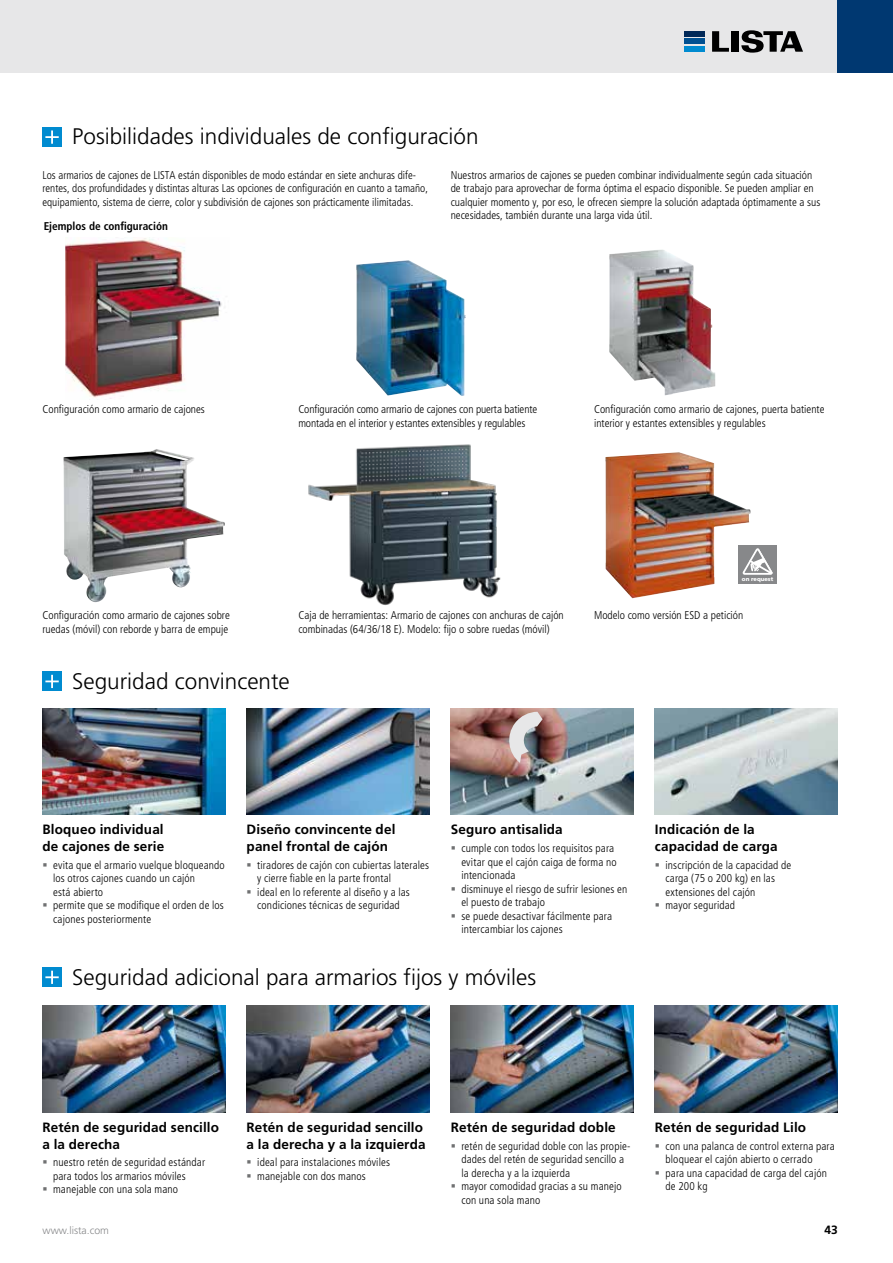
<style>
.page{position:relative;width:893px;height:1263px;background:#fff}
.page>*{position:absolute;margin:0;border:0;box-sizing:border-box;transform-origin:0 0}
.t1{font:300 22.5px "Frutiger LT Std";color:#000}
.t2{font:700 13.5px/16.5px "Frutiger LT Std";letter-spacing:.01em;color:#000}
.t3{font:700 12px "Frutiger LT Std";color:#000}
.t4{font:300 condensed 11.25px/13.5px "Frutiger LT Std";color:#000}
.t5{font:700 condensed 11.25px "Frutiger LT Std";color:#000}
.t6{font:300 10.5px "Frutiger LT Std";color:#87888a}
.t7{font:900 5.7px "Frutiger LT Std";color:#fff}
</style>
<div class="page">
<div style="left:0;top:0;width:893px;height:72px;background:#e7e7e8"></div>
<img style="left:247px;top:708px;width:182px;height:106px">
<img style="left:43px;top:708px;width:182px;height:106px">
<img style="left:451px;top:708px;width:183px;height:106px">
<svg style="left:506px;top:712px;width:37px;height:51px;background:#a59797"></svg>
<img style="left:655px;top:1006px;width:183px;height:106px">
<img style="left:247px;top:1006px;width:182px;height:106px">
<img style="left:43px;top:1006px;width:182px;height:106px">
<img style="left:451px;top:1006px;width:183px;height:106px">
<img style="left:605px;top:452px;width:146px;height:146px">
<img style="left:65px;top:238px;width:157px;height:161px">
<img style="left:356px;top:260px;width:110px;height:136px">
<img style="left:609px;top:249px;width:106px;height:146px">
<img style="left:63px;top:449px;width:162px;height:153px">
<div style="left:738px;top:545px;width:39px;height:39px;background:#87888a"></div>
<svg style="left:742px;top:548px;width:31px;height:27px"></svg>
<img style="left:655px;top:708px;width:183px;height:106px">
<div style="left:838px;top:0;width:55px;height:72px;background:#003871"></div>
<div style="left:43px;top:128px;width:19px;height:19px;background:#008bd0"></div>
<svg style="left:45px;top:130px;width:14px;height:14px"></svg>
<div style="left:43px;top:672px;width:19px;height:19px;background:#008bd0"></div>
<svg style="left:45px;top:675px;width:14px;height:13px"></svg>
<div style="left:43px;top:968px;width:19px;height:19px;background:#008bd0"></div>
<svg style="left:45px;top:971px;width:14px;height:13px"></svg>
<div style="left:684px;top:31px;width:21px;height:6px;background:#002857"></div>
<div style="left:684px;top:39px;width:21px;height:5px;background:#005091"></div>
<div style="left:684px;top:46px;width:21px;height:6px;background:#008bd0"></div>
<svg style="left:712px;top:31px;width:17px;height:21px"></svg>
<div style="left:731px;top:31px;width:7px;height:21px;background:#000"></div>
<svg style="left:741px;top:30px;width:62px;height:23px"></svg>
<img style="left:308px;top:444px;width:193px;height:162px">
<h1 class="t1" style="left:72px;top:124px;width:408px">Posibilidades individuales de configuración</h1>
<p class="t4" style="left:43px;top:168px;width:387px">Los armarios de cajones de LISTA están disponibles de modo estándar en siete anchuras dife&shy;rentes, dos profundidades y distintas alturas Las opciones de configuración en cuanto a tamaño, equipamiento, sistema de cierre, color y subdivisión de cajones son prácticamente ilimitadas.</p>
<p class="t4" style="left:451px;top:168px;width:371px">Nuestros armarios de cajones se pueden combinar individualmente según cada situación de trabajo para aprovechar de forma óptima el espacio disponible. Se pueden ampliar en cualquier momento y, por eso, le ofrecen siempre la solución adaptada óptimamente a sus necesidades, también durante una larga vida útil.</p>
<p class="t5" style="left:44px;top:219px;width:126px">Ejemplos de configuración</p>
<p class="t4" style="left:43px;top:403px;width:164px">Configuración como armario de cajones</p>
<p class="t4" style="left:298px;top:403px;width:240px">Configuración como armario de cajones con puerta batiente montada en el interior y estantes extensibles y regulables</p>
<p class="t4" style="left:594px;top:403px;width:232px">Configuración como armario de cajones, puerta batiente interior y estantes extensibles y regulables</p>
<p class="t4" style="left:43px;top:609px;width:189px">Configuración como armario de cajones sobre ruedas (móvil) con reborde y barra de empuje</p>
<p class="t4" style="left:298px;top:609px;width:267px">Caja de herramientas: Armario de cajones con anchuras de cajón combinadas (64/36/18 E). Modelo: fijo o sobre ruedas (móvil)</p>
<h1 class="t1" style="left:72px;top:668px;width:219px">Seguridad convincente</h1>
<p class="t7" style="left:742px;top:576px;width:33px">on request</p>
<p class="t4" style="left:594px;top:609px;width:151px">Modelo como versión ESD a petición</p>
<p class="t2" style="left:43px;top:821px;width:123px">Bloqueo individual de cajones de serie</p>
<p class="t4" style="left:53px;top:858px;width:173px">evita que el armario vuelque bloqueando los otros cajones cuando un cajón<br>está abierto<br>permite que se modifique el orden de los cajones posteriormente</p>
<p class="t2" style="left:247px;top:821px;width:150px">Diseño convincente del panel frontal de cajón</p>
<p class="t4" style="left:257px;top:858px;width:173px">tiradores de cajón con cubiertas laterales y cierre fiable en la parte frontal<br>ideal en lo referente al diseño y a las condiciones técnicas de seguridad</p>
<p class="t2" style="left:451px;top:821px;width:114px">Seguro antisalida</p>
<p class="t4" style="left:461px;top:842px;width:167px">cumple con todos los requisitos para evitar que el cajón caiga de forma no intencionada<br>disminuye el riesgo de sufrir lesiones en el puesto de trabajo<br>se puede desactivar fácilmente para intercambiar los cajones</p>
<h1 class="t1" style="left:72px;top:964px;width:465px">Seguridad adicional para armarios fijos y móviles</h1>
<p class="t2" style="left:655px;top:821px;width:124px">Indicación de la capacidad de carga</p>
<p class="t4" style="left:665px;top:858px;width:127px">inscripción de la capacidad de carga (75 o 200 kg) en las extensiones del cajón<br>mayor seguridad</p>
<p class="t2" style="left:43px;top:1119px;width:178px">Retén de seguridad sencillo a la derecha</p>
<p class="t4" style="left:53px;top:1156px;width:153px">nuestro retén de seguridad estándar para todos los armarios móviles manejable con una sola mano</p>
<p class="t6" style="left:43px;top:1224px;width:68px">www.lista.com</p>
<p class="t2" style="left:247px;top:1119px;width:180px">Retén de seguridad sencillo a la derecha y a la izquierda</p>
<p class="t4" style="left:257px;top:1156px;width:134px">ideal para instalaciones móviles manejable con dos manos</p>
<p class="t2" style="left:451px;top:1119px;width:166px">Retén de seguridad doble</p>
<p class="t4" style="left:461px;top:1139px;width:171px">retén de seguridad doble con las propie&shy;dades del retén de seguridad sencillo a la derecha y a la izquierda<br>mayor comodidad gracias a su manejo con una sola mano</p>
<p class="t2" style="left:655px;top:1119px;width:153px">Retén de seguridad Lilo</p>
<p class="t4" style="left:665px;top:1139px;width:171px">con una palanca de control externa para bloquear el cajón abierto o cerrado<br>para una capacidad de carga del cajón de 200 kg</p>
<p class="t3" style="left:824px;top:1222px;width:15px">43</p>
</div>
